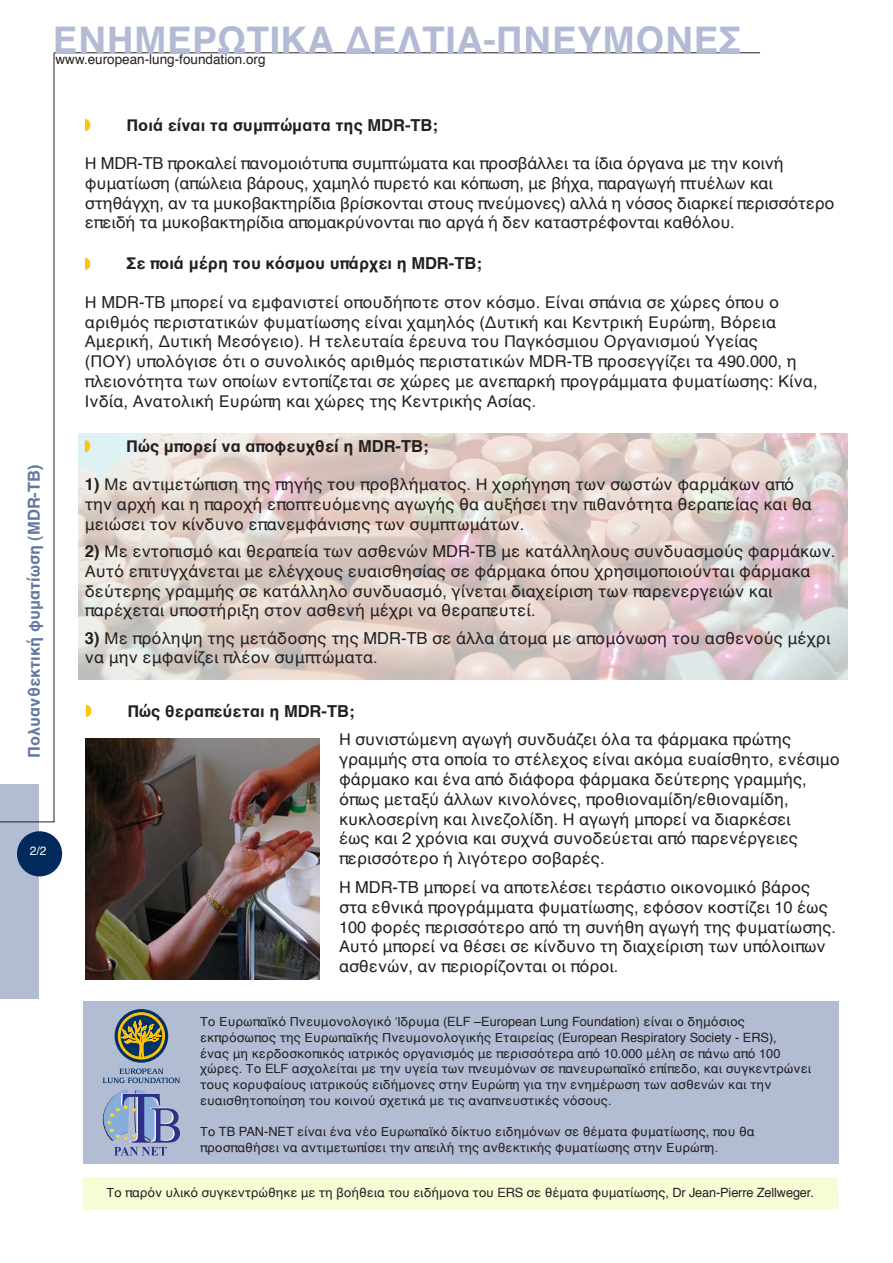
<style>
.page{position:relative;width:893px;height:1263px;background:#fff}
.page>*{position:absolute;margin:0;border:0;box-sizing:border-box;transform-origin:0 0}
.t1{font:700 37.5px "Helvetica";color:#b2bbd3}
.t2{font:16.5px/19.8px "Helvetica";color:#231f20}
.t3{font:16.5px/19.8px "Helvetica";letter-spacing:-.02em;color:#231f20}
.t4{font:700 16.5px "Helvetica";color:#231f20}
.t5{font:700 16.5px "Helvetica";color:#6278a0}
.t6{font:13.5px "Helvetica";color:#231f20}
.t7{font:12.75px/15.8px "Helvetica";color:#231f20}
.t8{font:12px "Helvetica";color:#fff}
.s1{font-weight:700}
</style>
<div class="page">
<div style="left:0;top:785px;width:38px;height:214px;background:#b2bcd3"></div>
<div style="left:17px;top:831px;width:45px;height:45px;background:#002a5c;border-radius:50%"></div>
<hr style="left:54px;top:53px;width:1px;height:769px;background:#231f20">
<hr style="left:54px;top:52px;width:706px;height:1px;background:#231f20">
<hr style="left:0;top:821px;width:55px;height:1px;background:#231f20">
<img style="left:79px;top:433px;width:769px;height:247px">
<img style="left:86px;top:739px;width:233px;height:240px">
<svg style="left:85px;top:258px;width:5px;height:12px"></svg>
<svg style="left:85px;top:119px;width:5px;height:12px"></svg>
<svg style="left:85px;top:440px;width:5px;height:12px"></svg>
<svg style="left:86px;top:705px;width:5px;height:12px"></svg>
<div style="left:82px;top:1177px;width:757px;height:33px;background:#f7fcd5"></div>
<div style="left:83px;top:1001px;width:756px;height:163px;background:#b2bcd3"></div>
<svg style="left:115px;top:1009px;width:53px;height:54px"></svg>
<svg style="left:103px;top:1068px;width:77px;height:15px"></svg>
<svg style="left:118px;top:1012px;width:47px;height:47px"></svg>
<svg style="left:103px;top:1089px;width:58px;height:52px"></svg>
<img style="left:114px;top:1147px;width:53px;height:8px">
<img style="left:160px;top:1108px;width:20px;height:35px">
<img style="left:121px;top:1093px;width:38px;height:48px">
<img style="left:122px;top:1094px;width:38px;height:49px">
<h1 class="t1" style="left:53px;top:9px;width:690px">ΕΝΗΜΕΡΩΤΙΚΑ ΔΕΛΤΙΑ-ΠΝΕΥΜΟΝΕΣ</h1>
<p class="t6" style="left:56px;top:49px;width:212px">www.european-lung-foundation.org</p>
<p class="t5" style="left:21px;top:758px;width:295px;rotate:-90deg">Πολυανθεκτική φυματίωση (MDR-TB)</p>
<p class="t8" style="left:30px;top:842px;width:18px">2/2</p>
<p class="t4" style="left:126px;top:111px;width:313px">Ποιά είναι τα συμπτώματα της MDR-TB;</p>
<p class="t3" style="left:85px;top:154px;width:751px">Η MDR-TB προκαλεί πανομοιότυπα συμπτώματα και προσβάλλει τα ίδια όργανα με την κοινή φυματίωση (απώλεια βάρους, χαμηλό πυρετό και κόπωση, με βήχα, παραγωγή πτυέλων και στηθάγχη, αν τα μυκοβακτηρίδια βρίσκονται στους πνεύμονες) αλλά η νόσος διαρκεί περισσότερο επειδή τα μυκοβακτηρίδια απομακρύνονται πιο αργά ή δεν καταστρέφονται καθόλου.</p>
<p class="t4" style="left:126px;top:250px;width:357px">Σε ποιά μέρη του κόσμου υπάρχει η MDR-TB;</p>
<p class="t2" style="left:85px;top:293px;width:734px">Η MDR-TB μπορεί να εμφανιστεί οπουδήποτε στον κόσμο. Είναι σπάνια σε χώρες όπου ο αριθμός περιστατικών φυματίωσης είναι χαμηλός (Δυτική και Κεντρική Ευρώπη, Βόρεια Αμερική, Δυτική Μεσόγειο). Η τελευταία έρευνα του Παγκόσμιου Οργανισμού Υγείας<br>(ΠΟΥ) υπολόγισε ότι ο συνολικός αριθμός περιστατικών MDR-TB προσεγγίζει τα 490.000, η πλειονότητα των οποίων εντοπίζεται σε χώρες με ανεπαρκή προγράμματα φυματίωσης: Κίνα, Ινδία, Ανατολική Ευρώπη και χώρες της Κεντρικής Ασίας.</p>
<p class="t4" style="left:126px;top:432px;width:304px">Πώς μπορεί να αποφευχθεί η MDR-TB;</p>
<p class="t2" style="left:85px;top:475px;width:729px"><span class="s1">1)</span> Με αντιμετώπιση της πηγής του προβλήματος. Η χορήγηση των σωστών φαρμάκων από την αρχή και η παροχή εποπτευόμενης αγωγής θα αυξήσει την πιθανότητα θεραπείας και θα μειώσει τον κίνδυνο επανεμφάνισης των συμπτωμάτων.</p>
<p class="t2" style="left:85px;top:542px;width:752px"><span class="s1">2)</span> Με εντοπισμό και θεραπεία των ασθενών MDR-TB με κατάλληλους συνδυασμούς φαρμάκων.<br>Αυτό επιτυγχάνεται με ελέγχους ευαισθησίας σε φάρμακα όπου χρησιμοποιούνται φάρμακα δεύτερης γραμμής σε κατάλληλο συνδυασμό, γίνεται διαχείριση των παρενεργειών και παρέχεται υποστήριξη στον ασθενή μέχρι να θεραπευτεί.</p>
<p class="t2" style="left:85px;top:628px;width:747px"><span class="s1">3)</span> Με πρόληψη της μετάδοσης της MDR-TB σε άλλα άτομα με απομόνωση του ασθενούς μέχρι να μην εμφανίζει πλέον συμπτώματα.</p>
<p class="t4" style="left:127px;top:698px;width:229px">Πώς θεραπεύεται η MDR-TB;</p>
<p class="t2" style="left:339px;top:730px;width:502px">Η συνιστώμενη αγωγή συνδυάζει όλα τα φάρμακα πρώτης γραμμής στα οποία το στέλεχος είναι ακόμα ευαίσθητο, ενέσιμο φάρμακο και ένα από διάφορα φάρμακα δεύτερης γραμμής, όπως μεταξύ άλλων κινολόνες, προθιοναμίδη/εθιοναμίδη, κυκλοσερίνη και λινεζολίδη. Η αγωγή μπορεί να διαρκέσει<br>έως και 2 χρόνια και συχνά συνοδεύεται από παρενέργειες περισσότερο ή λιγότερο σοβαρές.</p>
<p class="t2" style="left:339px;top:878px;width:498px">Η MDR-TB μπορεί να αποτελέσει τεράστιο οικονομικό βάρος στα εθνικά προγράμματα φυματίωσης, εφόσον κοστίζει 10 έως 100 φορές περισσότερο από τη συνήθη αγωγή της φυματίωσης.<br>Αυτό μπορεί να θέσει σε κίνδυνο τη διαχείριση των υπόλοιπων ασθενών, αν περιορίζονται οι πόροι.</p>
<p class="t7" style="left:200px;top:1014px;width:613px">Το Ευρωπαϊκό Πνευμονολογικό Ίδρυμα (ELF –European Lung Foundation) είναι ο δημόσιος εκπρόσωπος της Ευρωπαϊκής Πνευμονολογικής Εταιρείας (European Respiratory Society - ERS),<br>ένας μη κερδοσκοπικός ιατρικός οργανισμός με περισσότερα από 10.000 μέλη σε πάνω από 100 χώρες. Το ELF ασχολείται με την υγεία των πνευμόνων σε πανευρωπαϊκό επίπεδο, και συγκεντρώνει τους κορυφαίους ιατρικούς ειδήμονες στην Ευρώπη για την ενημέρωση των ασθενών και την ευαισθητοποίηση του κοινού σχετικά με τις αναπνευστικές νόσους.</p>
<p class="t7" style="left:200px;top:1124px;width:556px">Το TB PAN-NET είναι ένα νέο Ευρωπαϊκό δίκτυο ειδημόνων σε θέματα φυματίωσης, που θα προσπαθήσει να αντιμετωπίσει την απειλή της ανθεκτικής φυματίωσης στην Ευρώπη.</p>
<p class="t7" style="left:106px;top:1185px;width:709px">Το παρόν υλικό συγκεντρώθηκε με τη βοήθεια του ειδήμονα του ERS σε θέματα φυματίωσης, Dr Jean-Pierre Zellweger.</p>
</div>
